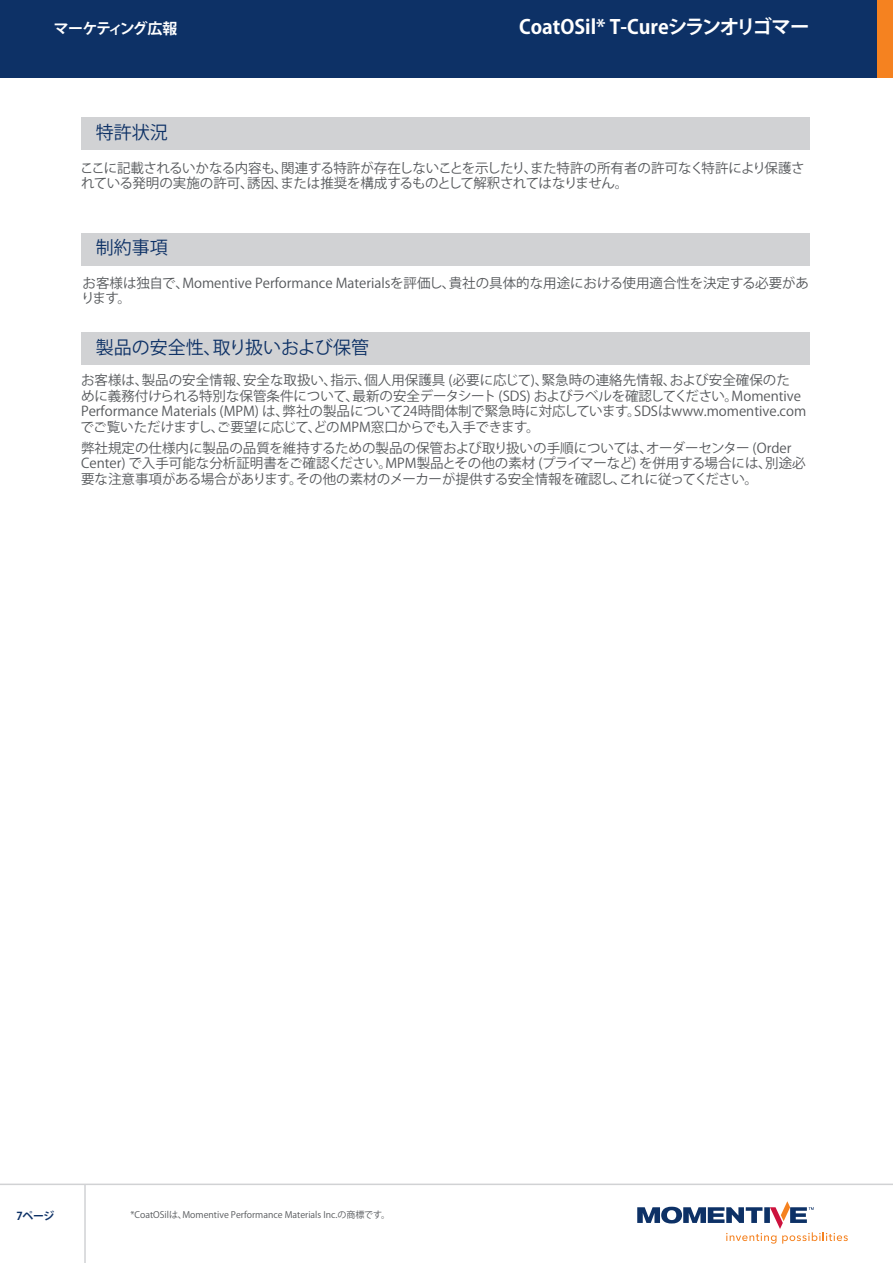
<style>
.page{position:relative;width:893px;height:1263px;background:#fff}
.page>*{position:absolute;margin:0;border:0;box-sizing:border-box;transform-origin:0 0}
.t1{font:700 19.5px "Koz Go Pro";color:#fff}
.t2{font:18px "Koz Go Pro";color:#0d3166}
.t3{font:700 15px "Koz Go Pro";letter-spacing:-.075em;color:#fff}
.t4{font:13.5px/15.5px "Koz Go Pro";color:#55585b}
.t5{font:13.5px/15.5px "Koz Go Pro";letter-spacing:-.03em;color:#55585b}
.t6{font:700 10.95px "Koz Go Pro";color:#0d3166}
.t7{font:9px "Koz Go Pro";color:#55585b}
</style>
<div class="page">
<hr style="left:84px;top:1184px;width:2px;height:79px;background:#d1d2d4">
<hr style="left:0;top:1183px;width:893px;height:2px;background:#d1d2d4">
<svg style="left:637px;top:1201px;width:211px;height:42px"></svg>
<div style="left:81px;top:117px;width:729px;height:33px;background:#d1d2d4"></div>
<div style="left:81px;top:233px;width:729px;height:32px;background:#d1d2d4"></div>
<div style="left:81px;top:332px;width:729px;height:32px;background:#d1d2d4"></div>
<div style="left:0;top:0;width:893px;height:77px;background:#0d3166"></div>
<div style="left:877px;top:0;width:16px;height:77px;background:#f58220"></div>
<p class="t3" style="left:54px;top:19px;width:125px">マーケティング広報</p>
<h1 class="t1" style="left:519px;top:15px;width:292px">CoatOSil* T-Cureシランオリゴマー</h1>
<h2 class="t2" style="left:96px;top:120px;width:73px">特許状況</h2>
<p class="t5" style="left:80px;top:160px;width:726px">ここに記載されるいかなる内容も、関連する特許が存在しないことを示したり、また特許の所有者の許可なく特許により保護されている発明の実施の許可、誘因、または推奨を構成するものとして解釈されてはなりません。</p>
<h2 class="t2" style="left:96px;top:236px;width:73px">制約事項</h2>
<p class="t4" style="left:81px;top:275px;width:729px">お客様は独自で、Momentive Performance Materialsを評価し、貴社の具体的な用途における使用適合性を決定する必要があります。</p>
<h2 class="t2" style="left:96px;top:335px;width:275px">製品の安全性、取り扱いおよび保管</h2>
<p class="t4" style="left:81px;top:373px;width:727px">お客様は、製品の安全情報、安全な取扱い、指示、個人用保護具 (必要に応じて)、緊急時の連絡先情報、および安全確保のために義務付けられる特別な保管条件について、最新の安全データシート (SDS) およびラベルを確認してください。Momentive Performance Materials (MPM) は、弊社の製品について24時間体制で緊急時に対応しています。SDSはwww.momentive.comでご覧いただけますし、ご要望に応じて、どのMPM窓口からでも入手できます。</p>
<p class="t4" style="left:81px;top:441px;width:726px">弊社規定の仕様内に製品の品質を維持するための製品の保管および取り扱いの手順については、オーダーセンター (Order<br>Center) で入手可能な分析証明書をご確認ください。MPM製品とその他の素材 (プライマーなど) を併用する場合には、別途必要な注意事項がある場合があります。その他の素材のメーカーが提供する安全情報を確認し、これに従ってください。</p>
<p class="t6" style="left:16px;top:1209px;width:39px">7ページ</p>
<p class="t7" style="left:130px;top:1209px;width:261px">*CoatOSilは、Momentive Performance Materials Inc.の商標です。</p>
</div>
